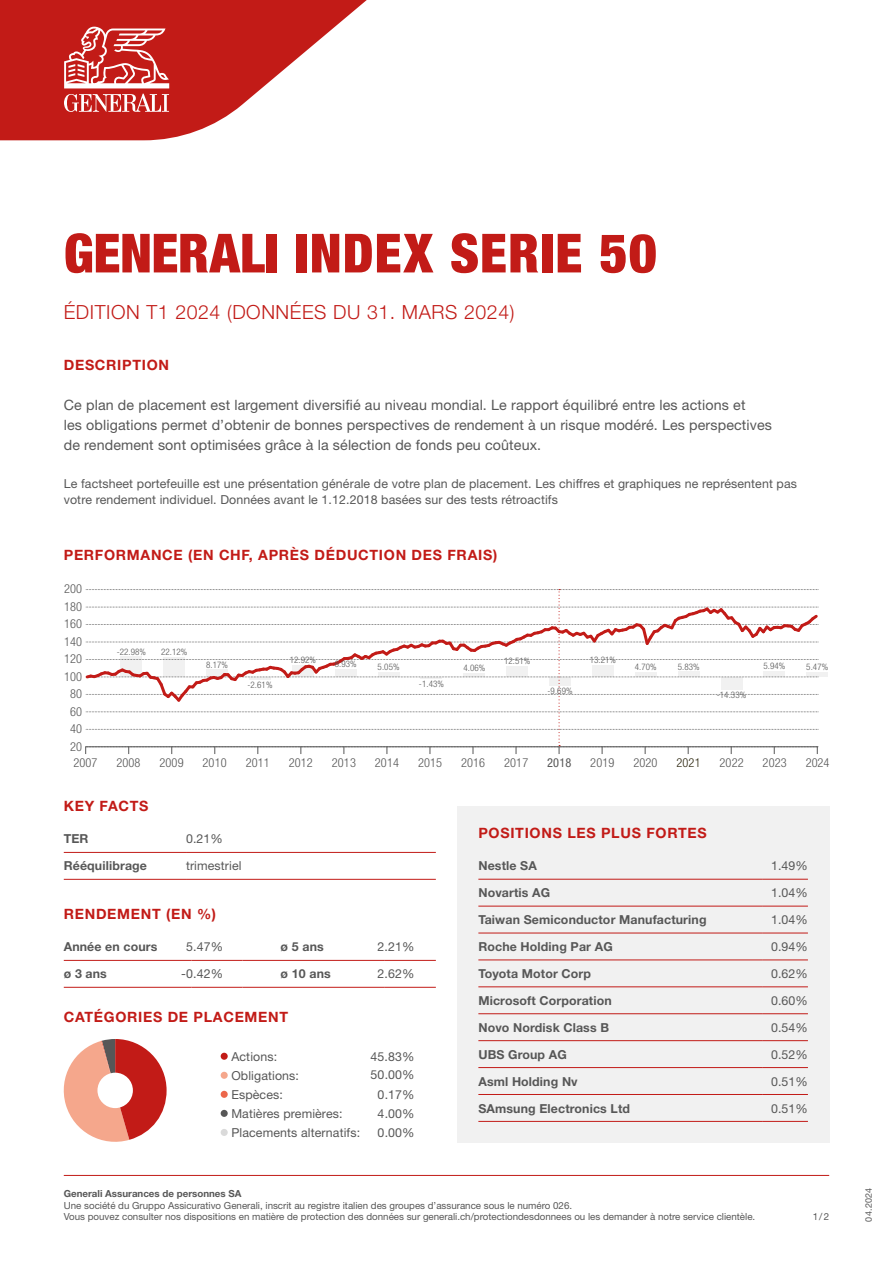
<style>
.page{position:relative;width:893px;height:1263px;background:#fff}
.page>*{position:absolute;margin:0;border:0;box-sizing:border-box;transform-origin:0 0}
.t1{font:900 condensed 54px "Helvetica Neue LT Std";letter-spacing:.015em;color:#c21b17}
.t2{font:300 19.5px "Helvetica Neue LT Std";letter-spacing:.03em;color:#c21b17}
.t3{font:14.25px/20.2px "Helvetica Neue LT Std";letter-spacing:.01em;color:#575757}
.t4{font:700 14.25px "Helvetica Neue LT Std";letter-spacing:.05em;color:#c21b17}
.t5{font:12.3px/19px "Helvetica Neue LT Std";letter-spacing:.01em;color:#575757}
.t6{font:700 12.3px/26.8px "Helvetica Neue LT Std";letter-spacing:.01em;color:#575757}
.t7{font:300 condensed 12.3px "Helvetica Neue LT Std";letter-spacing:.01em;color:#575757}
.t8{font:condensed 12.3px "Helvetica Neue LT Std";color:#575757}
.t9{font:300 condensed 12.3px "Helvetica Neue LT Std";color:#2f2912}
.t10{font:9.75px/11.7px "Helvetica Neue LT Std";color:#575757}
.t11{font:700 9.75px "Helvetica Neue LT Std";color:#575757}
.t12{font:300 condensed 9px "Helvetica Neue LT Std";letter-spacing:.01em;color:#575757}
.t13{font:9px "Helvetica Neue LT Std";letter-spacing:.015em;color:#575757}
</style>
<div class="page">
<svg style="left:0;top:0;width:367px;height:140px;fill:#c21b17"></svg>
<svg style="left:64px;top:26px;width:105px;height:86px"></svg>
<div style="left:457px;top:806px;width:372px;height:337px;background:#f1f1f1"></div>
<div style="left:807px;top:672px;width:21px;height:5px;background:#f1f1f1"></div>
<svg style="left:64px;top:1039px;width:103px;height:103px"></svg>
<svg style="left:85px;top:589px;width:734px;height:165px"></svg>
<hr style="left:64px;top:1175px;width:765px;height:1px;background:#c21b17">
<hr style="left:64px;top:852px;width:122px;height:1px;background:#c21b17">
<hr style="left:186px;top:852px;width:250px;height:1px;background:#c21b17">
<hr style="left:64px;top:879px;width:122px;height:1px;background:#c21b17">
<hr style="left:186px;top:879px;width:250px;height:1px;background:#c21b17">
<hr style="left:64px;top:960px;width:127px;height:1px;background:#c21b17">
<hr style="left:191px;top:960px;width:51px;height:1px;background:#c21b17">
<hr style="left:242px;top:960px;width:143px;height:1px;background:#c21b17">
<hr style="left:385px;top:960px;width:51px;height:1px;background:#c21b17">
<hr style="left:64px;top:987px;width:127px;height:1px;background:#c21b17">
<hr style="left:191px;top:987px;width:51px;height:1px;background:#c21b17">
<hr style="left:242px;top:987px;width:143px;height:1px;background:#c21b17">
<hr style="left:385px;top:987px;width:51px;height:1px;background:#c21b17">
<div style="left:221px;top:1053px;width:7px;height:7px;background:#c21b17;border-radius:50%"></div>
<div style="left:221px;top:1072px;width:7px;height:7px;background:#f5a78c;border-radius:50%"></div>
<div style="left:221px;top:1091px;width:7px;height:7px;background:#ec674b;border-radius:50%"></div>
<div style="left:221px;top:1110px;width:7px;height:7px;background:#575757;border-radius:50%"></div>
<div style="left:221px;top:1129px;width:7px;height:7px;background:#dadada;border-radius:50%"></div>
<hr style="left:478px;top:879px;width:284px;height:1px;background:#c21b17">
<hr style="left:762px;top:879px;width:46px;height:1px;background:#c21b17">
<hr style="left:478px;top:906px;width:284px;height:1px;background:#c21b17">
<hr style="left:762px;top:906px;width:46px;height:1px;background:#c21b17">
<hr style="left:478px;top:933px;width:284px;height:1px;background:#c21b17">
<hr style="left:762px;top:933px;width:46px;height:1px;background:#c21b17">
<hr style="left:478px;top:960px;width:284px;height:1px;background:#c21b17">
<hr style="left:762px;top:960px;width:46px;height:1px;background:#c21b17">
<hr style="left:478px;top:986px;width:284px;height:1px;background:#c21b17">
<hr style="left:762px;top:986px;width:46px;height:1px;background:#c21b17">
<hr style="left:478px;top:1013px;width:284px;height:1px;background:#c21b17">
<hr style="left:762px;top:1013px;width:46px;height:1px;background:#c21b17">
<hr style="left:478px;top:1040px;width:284px;height:1px;background:#c21b17">
<hr style="left:762px;top:1040px;width:46px;height:1px;background:#c21b17">
<hr style="left:478px;top:1067px;width:284px;height:1px;background:#c21b17">
<hr style="left:762px;top:1067px;width:46px;height:1px;background:#c21b17">
<hr style="left:478px;top:1094px;width:284px;height:1px;background:#c21b17">
<hr style="left:762px;top:1094px;width:46px;height:1px;background:#c21b17">
<hr style="left:478px;top:1121px;width:284px;height:1px;background:#c21b17">
<hr style="left:762px;top:1121px;width:46px;height:1px;background:#c21b17">
<h1 class="t1" style="left:64px;top:220px;width:594px">GENERALI INDEX SERIE 50</h1>
<h2 class="t2" style="left:64px;top:300px;width:452px">ÉDITION T1 2024 (DONNÉES DU 31. MARS 2024)</h2>
<h2 class="t2" style="left:64px;top:300px;width:456px">AUSGABE Q1 2024 (DATEN VOM 31. MÄRZ 2024)</h2>
<p class="t4" style="left:64px;top:356px;width:107px">DESCRIPTION</p>
<p class="t3" style="left:64px;top:395px;width:710px">Ce plan de placement est largement diversifié au niveau mondial. Le rapport équilibré entre les actions et<br>les obligations permet d’obtenir de bonnes perspectives de rendement à un risque modéré. Les perspectives de rendement sont optimisées grâce à la sélection de fonds peu coûteux.</p>
<p class="t5" style="left:64px;top:474px;width:735px;line-height:17px">Le factsheet portefeuille est une présentation générale de votre plan de placement. Les chiffres et graphiques ne représentent pas votre rendement individuel. Données avant le 1.12.2018 basées sur des tests rétroactifs</p>
<p class="t4" style="left:64px;top:546px;width:435px">PERFORMANCE (EN CHF, APRÈS DÉDUCTION DES FRAIS)</p>
<p class="t7" style="left:64px;top:582px;width:19px">200</p>
<p class="t7" style="left:64px;top:599px;width:19px">180</p>
<p class="t7" style="left:64px;top:617px;width:19px">160</p>
<p class="t7" style="left:64px;top:634px;width:19px">140</p>
<p class="t7" style="left:64px;top:652px;width:19px">120</p>
<p class="t7" style="left:64px;top:669px;width:19px">100</p>
<p class="t7" style="left:70px;top:687px;width:13px">80</p>
<p class="t7" style="left:70px;top:704px;width:13px">60</p>
<p class="t7" style="left:70px;top:722px;width:13px">40</p>
<p class="t7" style="left:70px;top:739px;width:13px">20</p>
<p class="t12" style="left:117px;top:646px;width:31px">-22.98%</p>
<p class="t12" style="left:161px;top:647px;width:28px">22.12%</p>
<p class="t12" style="left:206px;top:659px;width:23px">8.17%</p>
<p class="t12" style="left:247px;top:679px;width:27px">-2.61%</p>
<p class="t12" style="left:290px;top:655px;width:28px">12.92%</p>
<p class="t12" style="left:335px;top:658px;width:23px">8.93%</p>
<p class="t12" style="left:378px;top:662px;width:23px">5.05%</p>
<p class="t12" style="left:463px;top:663px;width:23px">4.06%</p>
<p class="t12" style="left:419px;top:678px;width:27px">-1.43%</p>
<p class="t12" style="left:504px;top:655px;width:28px">12.51%</p>
<p class="t12" style="left:548px;top:686px;width:27px">-9.69%</p>
<p class="t12" style="left:590px;top:655px;width:28px">13.21%</p>
<p class="t12" style="left:635px;top:662px;width:23px">4.70%</p>
<p class="t12" style="left:678px;top:661px;width:23px">5.83%</p>
<p class="t12" style="left:717px;top:690px;width:31px">-14.33%</p>
<p class="t12" style="left:763px;top:661px;width:23px">5.94%</p>
<p class="t12" style="left:806px;top:661px;width:23px">5.47%</p>
<p class="t7" style="left:73px;top:756px;width:26px">2007</p>
<p class="t7" style="left:116px;top:756px;width:26px">2008</p>
<p class="t7" style="left:160px;top:756px;width:26px">2009</p>
<p class="t7" style="left:203px;top:756px;width:26px">2010</p>
<p class="t7" style="left:246px;top:756px;width:26px">2011</p>
<p class="t7" style="left:289px;top:756px;width:26px">2012</p>
<p class="t7" style="left:332px;top:756px;width:26px">2013</p>
<p class="t7" style="left:375px;top:756px;width:26px">2014</p>
<p class="t7" style="left:418px;top:756px;width:26px">2015</p>
<p class="t7" style="left:461px;top:756px;width:26px">2016</p>
<p class="t7" style="left:504px;top:756px;width:26px">2017</p>
<p class="t8" style="left:547px;top:756px;width:26px">2018</p>
<p class="t7" style="left:590px;top:756px;width:26px">2019</p>
<p class="t7" style="left:633px;top:756px;width:26px">2020</p>
<p class="t9" style="left:676px;top:756px;width:26px">2021</p>
<p class="t7" style="left:720px;top:756px;width:26px">2022</p>
<p class="t7" style="left:763px;top:756px;width:26px">2023</p>
<p class="t7" style="left:806px;top:756px;width:25px">2024</p>
<p class="t4" style="left:64px;top:797px;width:86px">KEY FACTS</p>
<p class="t6" style="left:64px;top:825px;width:85px">TER<br>Rééquilibrage</p>
<p class="t5" style="left:186px;top:829px;width:38px">0.21%</p>
<p class="t5" style="left:186px;top:856px;width:57px">trimestriel</p>
<p class="t4" style="left:64px;top:905px;width:154px">RENDEMENT (EN %)</p>
<p class="t6" style="left:64px;top:933px;width:95px">Année en cours</p>
<p class="t6" style="left:281px;top:933px;width:45px">ø 5 ans</p>
<p class="t6" style="left:64px;top:960px;width:45px">ø 3 ans</p>
<p class="t6" style="left:281px;top:960px;width:52px">ø 10 ans</p>
<p class="t4" style="left:64px;top:1008px;width:226px">CATÉGORIES DE PLACEMENT</p>
<p class="t5" style="left:186px;top:937px;width:38px">5.47%</p>
<p class="t5" style="left:181px;top:964px;width:43px">-0.42%</p>
<p class="t5" style="left:378px;top:937px;width:38px">2.21%</p>
<p class="t5" style="left:378px;top:964px;width:38px">2.62%</p>
<p class="t5" style="left:231px;top:1046px;width:130px">Actions:<br>Obligations:<br>Espèces:<br>Matières premières:<br>Placements alternatifs:</p>
<p class="t5" style="left:371px;top:1046px;width:45px">45.83%</p>
<p class="t5" style="left:371px;top:1065px;width:45px;text-align:center">50.00%<br>0.17%<br>4.00%<br>0.00%</p>
<p class="t4" style="left:478px;top:824px;width:230px">POSITIONS LES PLUS FORTES</p>
<p class="t6" style="left:478px;top:852px;width:60px">Nestle SA</p>
<p class="t5" style="left:771px;top:856px;width:38px">1.49%</p>
<p class="t6" style="left:478px;top:879px;width:73px">Novartis AG</p>
<p class="t5" style="left:771px;top:883px;width:38px">1.04%</p>
<p class="t6" style="left:478px;top:906px;width:230px">Taiwan Semiconductor Manufacturing</p>
<p class="t5" style="left:771px;top:910px;width:38px">1.04%</p>
<p class="t6" style="left:478px;top:933px;width:136px">Roche Holding Par AG</p>
<p class="t5" style="left:771px;top:937px;width:38px">0.94%</p>
<p class="t6" style="left:478px;top:960px;width:114px">Toyota Motor Corp</p>
<p class="t5" style="left:771px;top:964px;width:38px">0.62%</p>
<p class="t6" style="left:478px;top:987px;width:135px">Microsoft Corporation</p>
<p class="t5" style="left:771px;top:991px;width:38px">0.60%</p>
<p class="t6" style="left:478px;top:1014px;width:132px">Novo Nordisk Class B</p>
<p class="t5" style="left:771px;top:1018px;width:38px">0.54%</p>
<p class="t6" style="left:478px;top:1041px;width:90px">UBS Group AG</p>
<p class="t5" style="left:771px;top:1045px;width:38px">0.52%</p>
<p class="t6" style="left:478px;top:1068px;width:101px">Asml Holding Nv</p>
<p class="t5" style="left:771px;top:1072px;width:38px">0.51%</p>
<p class="t6" style="left:478px;top:1095px;width:153px">SAmsung Electronics Ltd</p>
<p class="t5" style="left:771px;top:1099px;width:38px">0.51%</p>
<p class="t11" style="left:64px;top:1187px;width:179px">Generali Assurances de personnes SA</p>
<p class="t10" style="left:64px;top:1199px;width:693px">Une société du Gruppo Assicurativo Generali, inscrit au registre italien des groupes d’assurance sous le numéro 026.<br>Vous pouvez consulter nos dispositions en matière de protection des données sur generali.ch/protectiondesdonnees ou les demander à notre service clientèle.</p>
<p class="t10" style="left:813px;top:1211px;width:18px">1/2</p>
<p class="t13" style="left:863px;top:1221px;width:35px;rotate:-90deg">04.2024</p>
</div>
